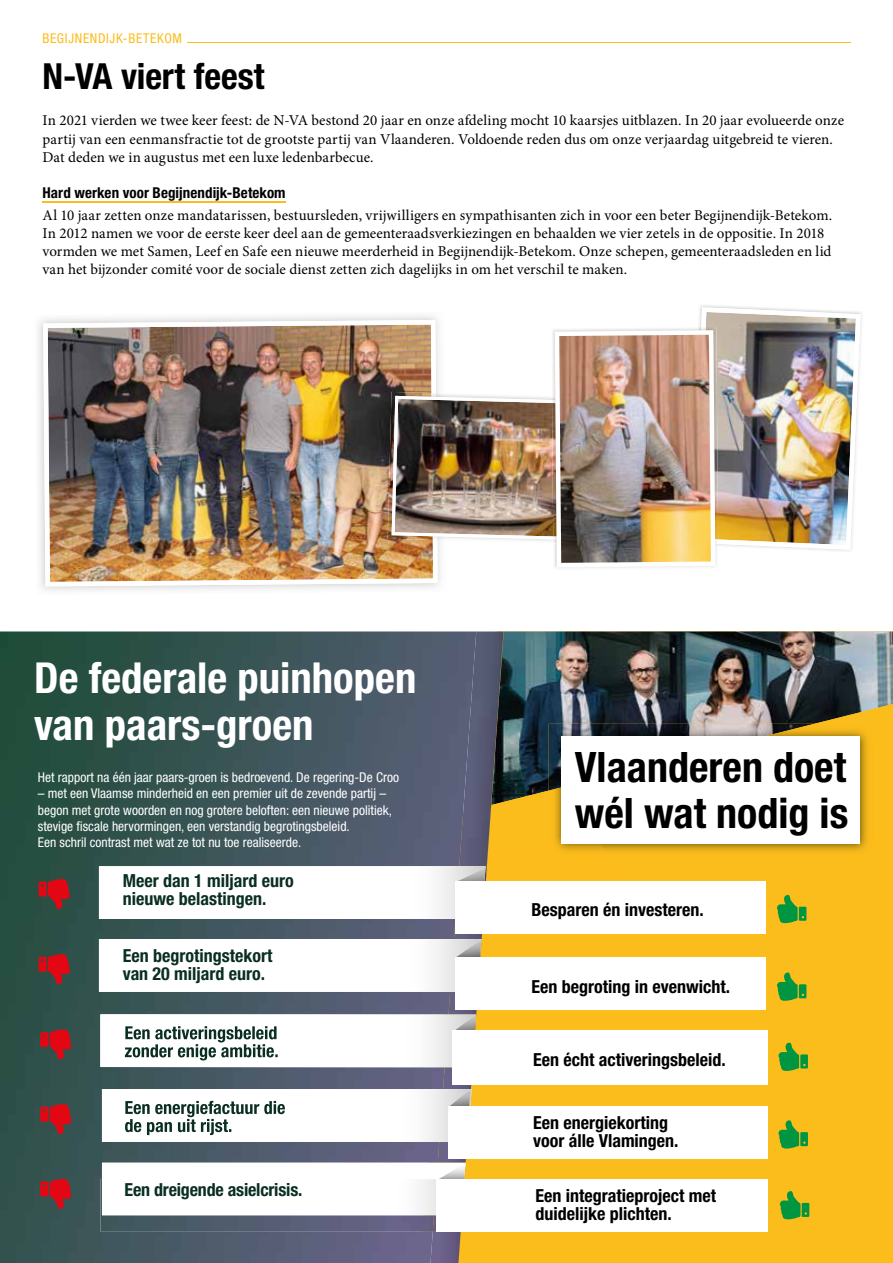
<style>
.page{position:relative;width:893px;height:1263px;background:#fff}
.page>*{position:absolute;margin:0;border:0;box-sizing:border-box;transform-origin:0 0}
.t1{font:700 condensed 42.75px/47.5px "Helvetica Neue LT Std";color:#fff}
.t2{font:700 condensed 42px/46.5px "Helvetica Neue LT Std";color:#000}
.t3{font:700 condensed 36px "Helvetica Neue LT Std";letter-spacing:-.005em;color:#000}
.t4{font:700 condensed 18px/18px "Helvetica Neue LT Std";color:#0a2f22}
.t5{font:700 condensed 18px/18px "Helvetica Neue LT Std";color:#000}
.t6{font:15px/18px "Minion Pro";color:#000}
.t7{font:700 condensed 15px "Helvetica Neue LT Std";letter-spacing:.005em;color:#000}
.t8{font:condensed 13.5px/16.2px "Helvetica Neue LT Std";color:#fff}
.t9{font:condensed 13.5px "Helvetica Neue LT Std";letter-spacing:.05em;color:#fbbd1b}
</style>
<div class="page">
<div style="left:504px;top:1232px;width:389px;height:31px;background:#fbbd1b"></div>
<img style="left:504px;top:631px;width:389px;height:73px">
<svg style="left:504px;top:704px;width:389px;height:528px;background:#e4b023"></svg>
<div style="left:504px;top:841px;width:122px;height:40px;background:#fcbd1c"></div>
<img style="left:0;top:631px;width:504px;height:632px">
<img style="left:430px;top:631px;width:73px;height:632px">
<img style="left:548px;top:724px;width:325px;height:133px">
<img style="left:548px;top:837px;width:61px;height:20px">
<div style="left:561px;top:736px;width:299px;height:108px;background:#fff"></div>
<svg style="left:40px;top:1179px;width:31px;height:30px"></svg>
<div style="left:436px;top:1179px;width:331px;height:52px;background:#fff"></div>
<svg style="left:40px;top:1029px;width:31px;height:30px"></svg>
<div style="left:452px;top:1030px;width:315px;height:55px;background:#fff"></div>
<svg style="left:778px;top:1043px;width:30px;height:28px"></svg>
<svg style="left:40px;top:1104px;width:31px;height:30px"></svg>
<div style="left:448px;top:1106px;width:319px;height:53px;background:#fff"></div>
<svg style="left:778px;top:1120px;width:30px;height:29px"></svg>
<svg style="left:780px;top:1191px;width:29px;height:28px"></svg>
<svg style="left:39px;top:954px;width:31px;height:30px"></svg>
<svg style="left:99px;top:939px;width:382px;height:324px"></svg>
<img style="left:456px;top:939px;width:25px;height:18px">
<div style="left:456px;top:957px;width:310px;height:53px;background:#fff"></div>
<svg style="left:777px;top:972px;width:29px;height:29px"></svg>
<svg style="left:39px;top:879px;width:31px;height:30px"></svg>
<svg style="left:99px;top:866px;width:389px;height:53px"></svg>
<img style="left:484px;top:867px;width:3px;height:14px">
<img style="left:456px;top:868px;width:30px;height:13px">
<div style="left:456px;top:881px;width:310px;height:53px;background:#fff"></div>
<svg style="left:777px;top:895px;width:29px;height:28px"></svg>
<hr style="left:43px;top:202px;width:243px;height:1px;background:#fbbd1b">
<img style="left:43px;top:320px;width:395px;height:266px">
<img style="left:388px;top:392px;width:4px;height:148px">
<img style="left:392px;top:307px;width:469px;height:260px">
<hr style="left:187px;top:42px;width:663px;height:1px;background:#fbbd1b">
<p class="t9" style="left:43px;top:30px;width:141px">BEGIJNENDIJK-BETEKOM</p>
<h3 class="t3" style="left:43px;top:55px;width:223px">N-VA viert feest</h3>
<p class="t6" style="left:43px;top:112px;width:803px">In 2021 vierden we twee keer feest: de N-VA bestond 20 jaar en onze afdeling mocht 10 kaarsjes uitblazen. In 20 jaar evolueerde onze partij van een eenmansfractie tot de grootste partij van Vlaanderen. Voldoende reden dus om onze verjaardag uitgebreid te vieren.<br>Dat deden we in augustus met een luxe ledenbarbecue.</p>
<p class="t7" style="left:43px;top:183px;width:245px">Hard werken voor Begijnendijk-Betekom</p>
<p class="t6" style="left:43px;top:206px;width:791px">Al 10 jaar zetten onze mandatarissen, bestuursleden, vrijwilligers en sympathisanten zich in voor een beter Begijnendijk-Betekom.<br>In 2012 namen we voor de eerste keer deel aan de gemeenteraadsverkiezingen en behaalden we vier zetels in de oppositie. In 2018 vormden we met Samen, Leef en Safe een nieuwe meerderheid in Begijnendijk-Betekom. Onze schepen, gemeenteraadsleden en lid van het bijzonder comité voor de sociale dienst zetten zich dagelijks in om het verschil te maken.</p>
<h1 class="t1" style="left:34px;top:653px;width:384px">De federale puinhopen van paars-groen</h1>
<p class="t8" style="left:38px;top:769px;width:363px">Het rapport na één jaar paars-groen is bedroevend. De regering-De Croo</p>
<p class="t8" style="left:38px;top:785px;width:356px">– met een Vlaamse minderheid en een premier uit de zevende partij – begon met grote woorden en nog grotere beloften: een nieuwe politiek, stevige fiscale hervormingen, een verstandig begrotingsbeleid.<br>Een schril contrast met wat ze tot nu toe realiseerde.</p>
<p class="t4" style="left:123px;top:871px;width:172px">Meer dan 1 miljard euro nieuwe belastingen.</p>
<p class="t4" style="left:123px;top:946px;width:151px">Een begrotingstekort van 20 miljard euro.</p>
<p class="t4" style="left:124px;top:1023px;width:156px">Een activeringsbeleid zonder enige ambitie.</p>
<p class="t4" style="left:124px;top:1098px;width:162px">Een energiefactuur die de pan uit rijst.</p>
<p class="t4" style="left:125px;top:1181px;width:179px">Een dreigende asielcrisis.</p>
<h2 class="t2" style="left:575px;top:743px;width:275px">Vlaanderen doet wél wat nodig is</h2>
<p class="t5" style="left:532px;top:900px;width:174px">Besparen én investeren.</p>
<p class="t5" style="left:532px;top:977px;width:200px">Een begroting in evenwicht.</p>
<p class="t5" style="left:533px;top:1051px;width:194px">Een écht activeringsbeleid.</p>
<p class="t5" style="left:533px;top:1114px;width:147px">Een energiekorting voor álle Vlamingen.</p>
<p class="t5" style="left:535px;top:1186px;width:182px">Een integratieproject met duidelijke plichten.</p>
</div>
